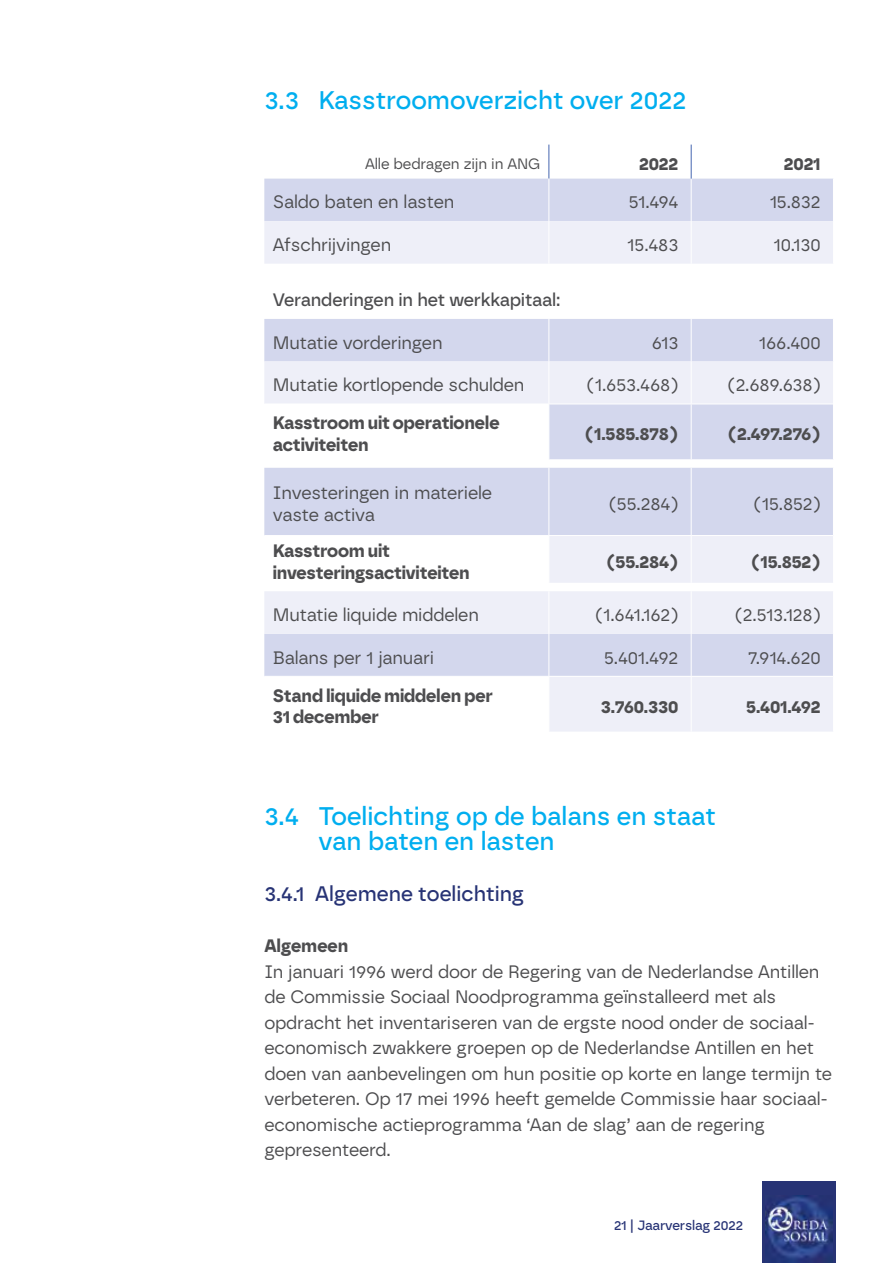
<style>
.page{position:relative;width:893px;height:1263px;background:#fff}
.page>*{position:absolute;margin:0;border:0;box-sizing:border-box;transform-origin:0 0}
.t1{font:500 25.5px/25.5px "Borna";color:#00aeef}
.t2{font:500 21px "Borna";color:#273375}
.t3{font:18px/25.5px "Borna";letter-spacing:-.01em;color:#4d4d4f}
.t4{font:700 18px/21.6px "Borna";letter-spacing:-.01em;color:#4d4d4f}
.t5{font:500 18px "Borna";letter-spacing:-.01em;color:#4d4d4f}
.t6{font:15px "Borna";letter-spacing:-.01em;color:#4d4d4f}
.t7{font:500 13.5px "Borna";letter-spacing:-.01em;color:#273375}
</style>
<div class="page">
<div style="left:762px;top:1182px;width:73px;height:81px;background:#273375"></div>
<img style="left:765px;top:1195px;width:67px;height:67px">
<div style="left:264px;top:179px;width:569px;height:42px;background:#d3d7ed"></div>
<svg style="left:264px;top:221px;width:569px;height:511px"></svg>
<hr style="left:548px;top:221px;width:1px;height:43px;background:#fff">
<hr style="left:691px;top:221px;width:1px;height:43px;background:#fff">
<hr style="left:548px;top:677px;width:1px;height:55px;background:#fff">
<hr style="left:691px;top:677px;width:1px;height:55px;background:#fff">
<hr style="left:549px;top:145px;width:1px;height:34px;background:#4566b0">
<hr style="left:549px;top:319px;width:1px;height:42px;background:#fff">
<hr style="left:691px;top:319px;width:1px;height:42px;background:#fff">
<hr style="left:549px;top:361px;width:1px;height:43px;background:#fff">
<hr style="left:691px;top:361px;width:1px;height:43px;background:#fff">
<hr style="left:549px;top:404px;width:1px;height:55px;background:#fff">
<hr style="left:691px;top:404px;width:1px;height:55px;background:#fff">
<hr style="left:549px;top:468px;width:1px;height:67px;background:#fff">
<hr style="left:691px;top:468px;width:1px;height:67px;background:#fff">
<hr style="left:549px;top:536px;width:1px;height:47px;background:#fff">
<hr style="left:691px;top:536px;width:1px;height:47px;background:#fff">
<hr style="left:549px;top:179px;width:1px;height:42px;background:#fff">
<hr style="left:691px;top:179px;width:1px;height:42px;background:#fff">
<hr style="left:549px;top:591px;width:1px;height:43px;background:#fff">
<hr style="left:691px;top:591px;width:1px;height:43px;background:#fff">
<hr style="left:549px;top:634px;width:1px;height:42px;background:#fff">
<hr style="left:691px;top:634px;width:1px;height:42px;background:#fff">
<hr style="left:691px;top:145px;width:1px;height:34px;background:#4566b0">
<hr style="left:264px;top:404px;width:285px;height:1px;background:#fff">
<hr style="left:549px;top:404px;width:142px;height:1px;background:#fff">
<hr style="left:691px;top:404px;width:142px;height:1px;background:#fff">
<hr style="left:264px;top:535px;width:285px;height:1px;background:#fff">
<hr style="left:549px;top:535px;width:142px;height:1px;background:#fff">
<hr style="left:691px;top:535px;width:142px;height:1px;background:#fff">
<hr style="left:264px;top:676px;width:285px;height:1px;background:#fff">
<hr style="left:549px;top:676px;width:142px;height:1px;background:#fff">
<hr style="left:691px;top:676px;width:142px;height:1px;background:#fff">
<h1 class="t1" style="left:264px;top:87px;width:423px">3.3 Kasstroomoverzicht over 2022</h1>
<p class="t6" style="left:365px;top:154px;width:177px">Alle bedragen zijn in ANG</p>
<p class="t4" style="left:639px;top:153px;width:41px">2022</p>
<p class="t4" style="left:784px;top:153px;width:38px">2021</p>
<p class="t3" style="left:273px;top:189px;width:183px">Saldo baten en lasten</p>
<p class="t3" style="left:629px;top:189px;width:51px">51.494</p>
<p class="t3" style="left:770px;top:189px;width:52px">15.832</p>
<p class="t3" style="left:273px;top:232px;width:120px">Afschrijvingen</p>
<p class="t3" style="left:627px;top:232px;width:53px">15.483</p>
<p class="t3" style="left:773px;top:232px;width:49px">10.130</p>
<p class="t5" style="left:273px;top:289px;width:289px">Veranderingen in het werkkapitaal:</p>
<p class="t3" style="left:273px;top:330px;width:171px">Mutatie vorderingen</p>
<p class="t3" style="left:652px;top:330px;width:28px">613</p>
<p class="t3" style="left:759px;top:330px;width:63px">166.400</p>
<p class="t3" style="left:273px;top:372px;width:253px">Mutatie kortlopende schulden</p>
<p class="t3" style="left:587px;top:372px;width:93px">(1.653.468)</p>
<p class="t3" style="left:728px;top:372px;width:94px">(2.689.638)</p>
<p class="t4" style="left:273px;top:412px;width:228px">Kasstroom uit operationele activiteiten</p>
<p class="t4" style="left:585px;top:423px;width:95px">(1.585.878)</p>
<p class="t4" style="left:728px;top:423px;width:94px">(2.497.276)</p>
<p class="t3" style="left:273px;top:482px;width:221px;line-height:21.6px">Investeringen in materiele vaste activa</p>
<p class="t3" style="left:609px;top:491px;width:71px">(55.284)</p>
<p class="t3" style="left:754px;top:491px;width:68px">(15.852)</p>
<p class="t4" style="left:273px;top:540px;width:198px">Kasstroom uit investeringsactiviteiten</p>
<p class="t4" style="left:606px;top:551px;width:74px">(55.284)</p>
<p class="t4" style="left:751px;top:551px;width:71px">(15.852)</p>
<p class="t3" style="left:273px;top:602px;width:208px">Mutatie liquide middelen</p>
<p class="t3" style="left:595px;top:602px;width:85px">(1.641.162)</p>
<p class="t3" style="left:735px;top:602px;width:87px">(2.513.128)</p>
<p class="t3" style="left:273px;top:644px;width:163px">Balans per 1 januari</p>
<p class="t3" style="left:604px;top:644px;width:76px">5.401.492</p>
<p class="t3" style="left:748px;top:644px;width:75px">7.914.620</p>
<p class="t4" style="left:273px;top:684px;width:221px">Stand liquide middelen per<br>31 december</p>
<p class="t4" style="left:601px;top:695px;width:79px">3.760.330</p>
<p class="t4" style="left:746px;top:695px;width:76px">5.401.492</p>
<h1 class="t1" style="left:318px;top:803px;width:399px;text-indent:-54px">3.4 Toelichting op de balans en staat van baten en lasten</h1>
<p class="t2" style="left:264px;top:881px;width:261px">3.4.1 Algemene toelichting</p>
<p class="t4" style="left:264px;top:935px;width:86px">Algemeen</p>
<p class="t3" style="left:264px;top:958px;width:569px">In januari 1996 werd door de Regering van de Nederlandse Antillen de Commissie Sociaal Noodprogramma geïnstalleerd met als opdracht het inventariseren van de ergste nood onder de sociaal&shy;economisch zwakkere groepen op de Nederlandse Antillen en het doen van aanbevelingen om hun positie op korte en lange termijn te verbeteren. Op 17 mei 1996 heeft gemelde Commissie haar sociaal&shy;economische actieprogramma ‘Aan de slag’ aan de regering gepresenteerd.</p>
<p class="t7" style="left:614px;top:1217px;width:131px">21 | Jaarverslag 2022</p>
</div>
